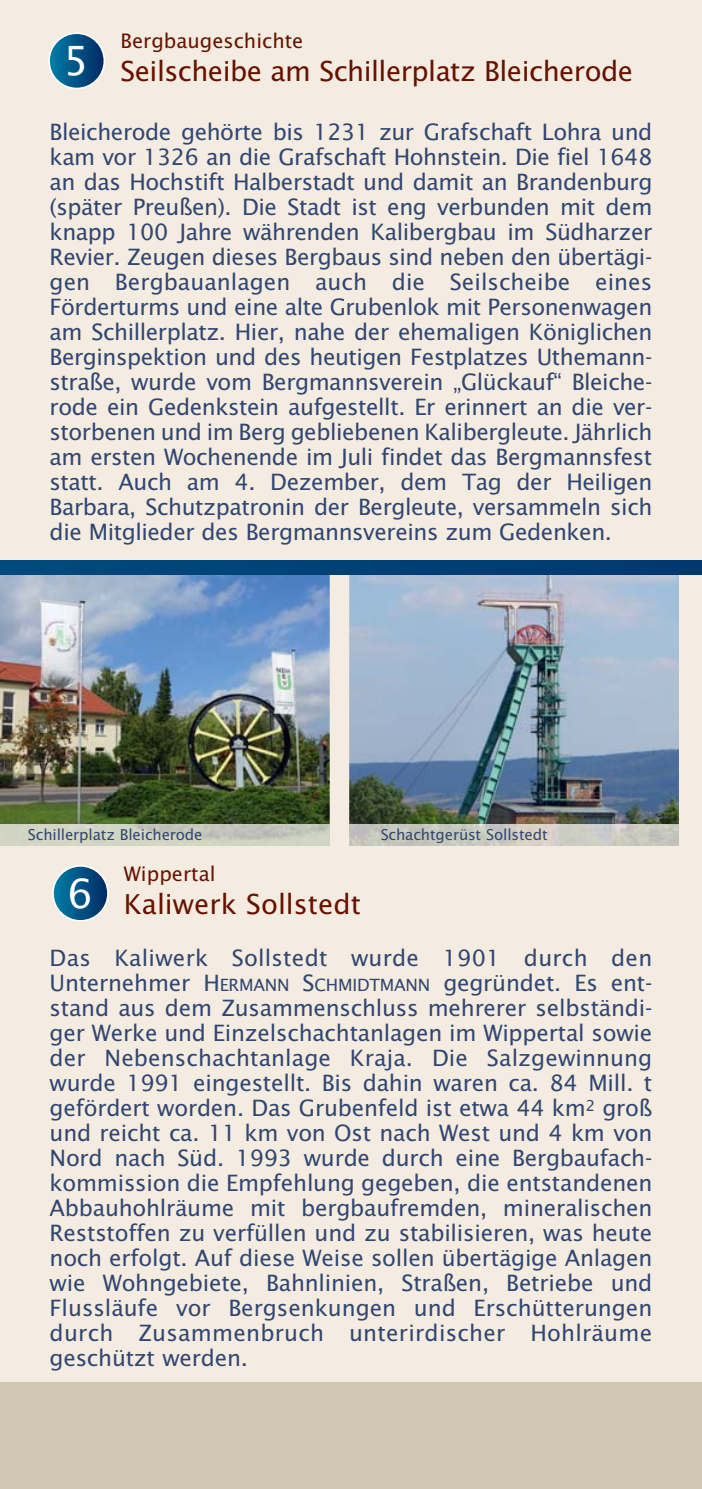
<style>
.page{position:relative;width:702px;height:1489px;background:#fff}
.page>*{position:absolute;margin:0;border:0;box-sizing:border-box;transform-origin:0 0}
.t1{font:27.5px "Lucida Sans";letter-spacing:-.02em;color:#671200}
.t2{font:27.5px "Lucida Sans";color:#671200}
.t3{font:22.5px/25px "Lucida Sans";letter-spacing:-.015em;color:#314671;text-align:justify}
.t4{font:20px "Lucida Sans";color:#671200}
.t5{font:15px "Lucida Sans";letter-spacing:-.01em;color:#314671}
.s1{font-size:17px}
</style>
<div class="page">
<div style="left:0;top:0;width:702px;height:1488px;background:#f4ece0"></div>
<div style="left:0;top:1382px;width:702px;height:106px;background:#d2c7b5"></div>
<svg style="left:49px;top:33px;width:55px;height:55px;background:#075888"></svg>
<div style="left:48px;top:32px;width:57px;height:57px;border:2px solid #fff;border-radius:50%"></div>
<img style="left:0;top:574px;width:330px;height:271px">
<img style="left:349px;top:574px;width:330px;height:250px">
<hr style="left:0;top:845px;width:329px;height:1px;background:#fcfaf6">
<img style="left:0;top:824px;width:329px;height:21px">
<img style="left:349px;top:824px;width:330px;height:21px">
<div style="left:0;top:560px;width:702px;height:14px;background:#004176"></div>
<svg style="left:53px;top:865px;width:55px;height:55px;background:#085988"></svg>
<div style="left:52px;top:865px;width:57px;height:56px;border:2px solid #fff;border-radius:50%"></div>
<p class="t4" style="left:120px;top:32px;width:184px">Bergbaugeschichte</p>
<p class="t1" style="left:64px;top:59px;width:571px"><sup>5</sup> Seilscheibe am Schillerplatz Bleicherode</p>
<p class="t3" style="left:50px;top:121px;width:604px">Bleicherode gehörte bis 1231 zur Grafschaft Lohra und kam vor 1326 an die Grafschaft Hohnstein. Die fiel 1648 an das Hochstift Halberstadt und damit an Brandenburg (später Preußen). Die Stadt ist eng verbunden mit dem knapp 100 Jahre währenden Kalibergbau im Südharzer Revier. Zeugen dieses Bergbaus sind neben den übertägi&shy;gen Bergbauanlagen auch die Seilscheibe eines Förderturms und eine alte Grubenlok mit Personenwagen am Schillerplatz. Hier, nahe der ehemaligen Königlichen Berginspektion und des heutigen Festplatzes Uthemann&shy;straße, wurde vom Bergmannsverein „Glückauf“ Bleiche&shy;rode ein Gedenkstein aufgestellt. Er erinnert an die ver&shy;storbenen und im Berg gebliebenen Kalibergleute. Jährlich am ersten Wochenende im Juli findet das Berg manns fest statt. Auch am 4. Dezember, dem Tag der Heiligen Barbara, Schutzpatronin der Bergleute, versammeln sich die Mitglieder des Bergmannsvereins zum Gedenken.</p>
<p class="t5" style="left:28px;top:827px;width:176px">Schillerplatz Bleicherode</p>
<p class="t5" style="left:380px;top:827px;width:168px">Schachtgerüst Sollstedt</p>
<p class="t4" style="left:124px;top:865px;width:93px">Wippertal</p>
<p class="t2" style="left:67px;top:892px;width:295px"><sup>6</sup> Kaliwerk Sollstedt</p>
<p class="t3" style="left:50px;top:946px;width:604px">Das Kaliwerk Sollstedt wurde 1901 durch den Unternehmer H<span class="s1">ERMANN</span> S<span class="s1">CHMIDTMANN</span> gegründet. Es ent&shy;stand aus dem Zusammenschluss mehrerer selbständi&shy;ger Werke und Einzelschachtanlagen im Wippertal sowie der Nebenschachtanlage Kraja. Die Salzgewinnung wurde 1991 eingestellt. Bis dahin waren ca. 84 Mill. t gefördert worden. Das Grubenfeld ist etwa 44 km<sup>2</sup> groß und reicht ca. 11 km von Ost nach West und 4 km von Nord nach Süd. 1993 wurde durch eine Berg bau fach&shy;kommission die Empfehlung gegeben, die entstandenen Abbauhohlräume mit bergbaufremden, mineralischen Reststoffen zu verfüllen und zu stabilisieren, was heute noch erfolgt. Auf diese Weise sollen übertägige Anlagen wie Wohngebiete, Bahnlinien, Straßen, Betriebe und Flussläufe vor Bergsenkungen und Erschütterungen durch Zusammenbruch unterirdischer Hohlräume geschützt werden.</p>
</div>
